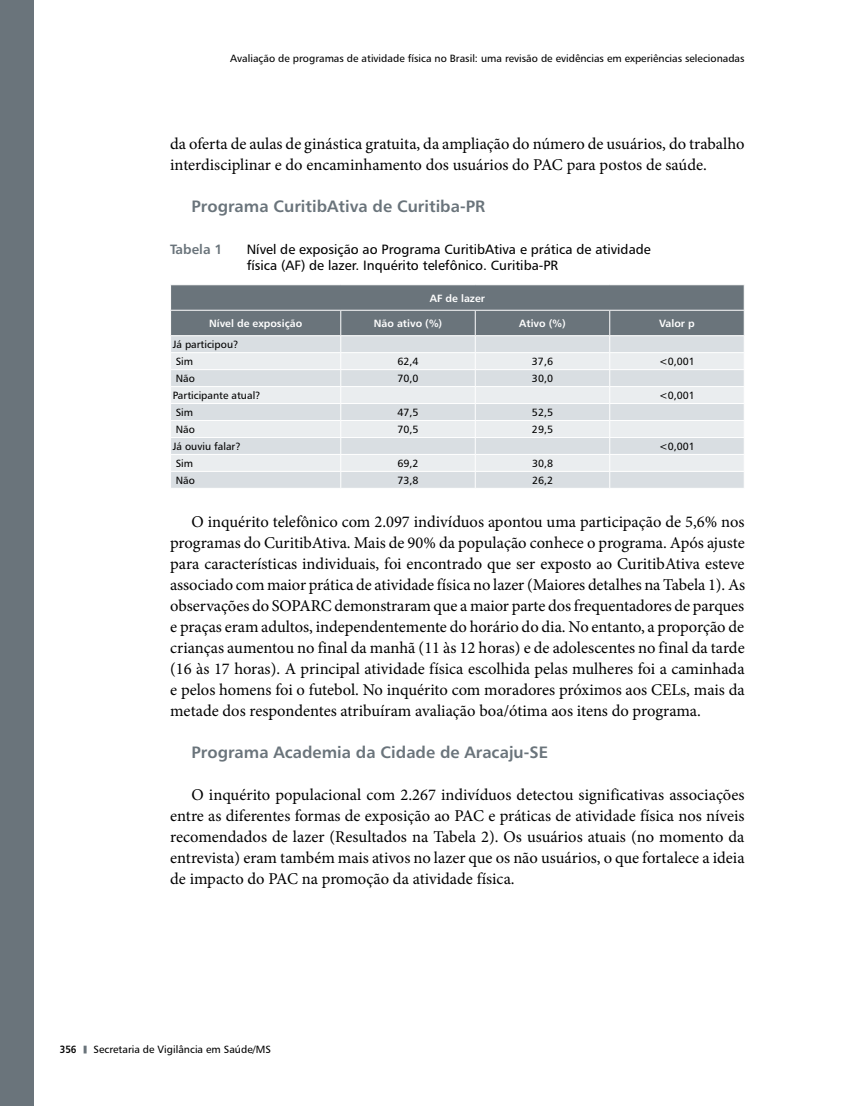
<style>
.page{position:relative;width:851px;height:1106px;background:#fff}
.page>*{position:absolute;margin:0;border:0;box-sizing:border-box;transform-origin:0 0}
.t1{font:16.5px/21px "Minion Pro";color:#000;text-align:justify}
.t2{font:16.5px "Humanist 777 BT Bold B";color:#6a747b}
.t3{font:13.5px/16.2px "Humanist 777 BT Roman B";color:#000}
.t4{font:13.5px "Humanist 777 BT Bold B";color:#6a747b}
.t5{font:10.5px/17px "Humanist 777 BT Roman B";color:#000}
.t6{font:10.5px "Humanist 777 BT Bold B";color:#fff}
.t7{font:10.5px "Humanist 777 BT Bold B";color:#000;scale:.9 1}
</style>
<div class="page">
<svg style="left:84px;top:1045px;width:3px;height:8px"></svg>
<div style="left:0;top:0;width:34px;height:1106px;background:#6a747b"></div>
<svg style="left:170px;top:285px;width:574px;height:203px;background:#c5cbcf"></svg>
<p class="t5" style="left:230px;top:50px;width:515px">Avaliação de programas de atividade física no Brasil: uma revisão de evidências em experiências selecionadas</p>
<p class="t1" style="left:170px;top:133px;width:576px">da oferta de aulas de ginástica gratuita, da ampliação do número de usuários, do trabalho interdisciplinar e do encaminhamento dos usuários do PAC para postos de saúde.</p>
<p class="t2" style="left:191px;top:195px;width:295px">Programa CuritibAtiva de Curitiba-PR</p>
<p class="t4" style="left:170px;top:240px;width:54px">Tabela 1</p>
<p class="t3" style="left:247px;top:241px;width:405px">Nível de exposição ao Programa CuritibAtiva e prática de atividade física (AF) de lazer. Inquérito telefônico. Curitiba-PR</p>
<p class="t6" style="left:430px;top:291px;width:57px">AF de lazer</p>
<p class="t6" style="left:209px;top:317px;width:95px">Nível de exposição</p>
<p class="t6" style="left:374px;top:317px;width:70px">Não ativo (%)</p>
<p class="t6" style="left:519px;top:317px;width:48px">Ativo (%)</p>
<p class="t6" style="left:659px;top:317px;width:37px">Valor p</p>
<p class="t5" style="left:173px;top:336px;width:67px">Já participou?<br>Sim</p>
<p class="t5" style="left:397px;top:353px;width:23px">62,4</p>
<p class="t5" style="left:532px;top:353px;width:23px">37,6</p>
<p class="t5" style="left:659px;top:353px;width:37px">&lt;0,001</p>
<p class="t5" style="left:176px;top:370px;width:21px">Não</p>
<p class="t5" style="left:397px;top:370px;width:23px">70,0</p>
<p class="t5" style="left:532px;top:370px;width:23px">30,0</p>
<p class="t5" style="left:173px;top:387px;width:89px">Participante atual?</p>
<p class="t5" style="left:659px;top:387px;width:37px">&lt;0,001</p>
<p class="t5" style="left:176px;top:404px;width:19px">Sim</p>
<p class="t5" style="left:397px;top:404px;width:23px">47,5</p>
<p class="t5" style="left:532px;top:404px;width:23px">52,5</p>
<p class="t5" style="left:176px;top:421px;width:21px">Não</p>
<p class="t5" style="left:397px;top:421px;width:23px">70,5</p>
<p class="t5" style="left:532px;top:421px;width:23px">29,5</p>
<p class="t5" style="left:173px;top:438px;width:70px">Já ouviu falar?</p>
<p class="t5" style="left:659px;top:438px;width:37px">&lt;0,001</p>
<p class="t5" style="left:176px;top:455px;width:19px">Sim</p>
<p class="t5" style="left:397px;top:455px;width:23px">69,2</p>
<p class="t5" style="left:532px;top:455px;width:23px">30,8</p>
<p class="t5" style="left:176px;top:472px;width:21px">Não</p>
<p class="t5" style="left:397px;top:472px;width:23px">73,8</p>
<p class="t5" style="left:532px;top:472px;width:23px">26,2</p>
<p class="t1" style="left:170px;top:511px;width:576px;text-indent:21px">O inquérito telefônico com 2.097 indivíduos apontou uma participação de 5,6% nos programas do CuritibAtiva. Mais de 90% da população conhece o programa. Após ajuste para características individuais, foi encontrado que ser exposto ao CuritibAtiva esteve associado com maior prática de atividade física no lazer (Maiores detalhes na Tabela 1). As observações do SOPARC demonstraram que a maior parte dos frequentadores de parques e praças eram adultos, independentemente do horário do dia. No entanto, a proporção de crianças aumentou no final da manhã (11 às 12 horas) e de adolescentes no final da tarde (16 às 17 horas). A principal atividade física escolhida pelas mulheres foi a caminhada e pelos homens foi o futebol. No inquérito com moradores próximos aos CELs, mais da metade dos respondentes atribuíram avaliação boa/ótima aos itens do programa.</p>
<p class="t2" style="left:191px;top:741px;width:358px">Programa Academia da Cidade de Aracaju-SE</p>
<p class="t1" style="left:170px;top:784px;width:576px;text-indent:21px">O inquérito populacional com 2.267 indivíduos detectou significativas associações entre as diferentes formas de exposição ao PAC e práticas de atividade física nos níveis recomendados de lazer (Resultados na Tabela 2). Os usuários atuais (no momento da entrevista) eram também mais ativos no lazer que os não usuários, o que fortalece a ideia de impacto do PAC na promoção da atividade física.</p>
<p class="t7" style="left:60px;top:1043px;width:20px">356</p>
<p class="t5" style="left:94px;top:1041px;width:179px">Secretaria de Vigilância em Saúde/MS</p>
</div>
